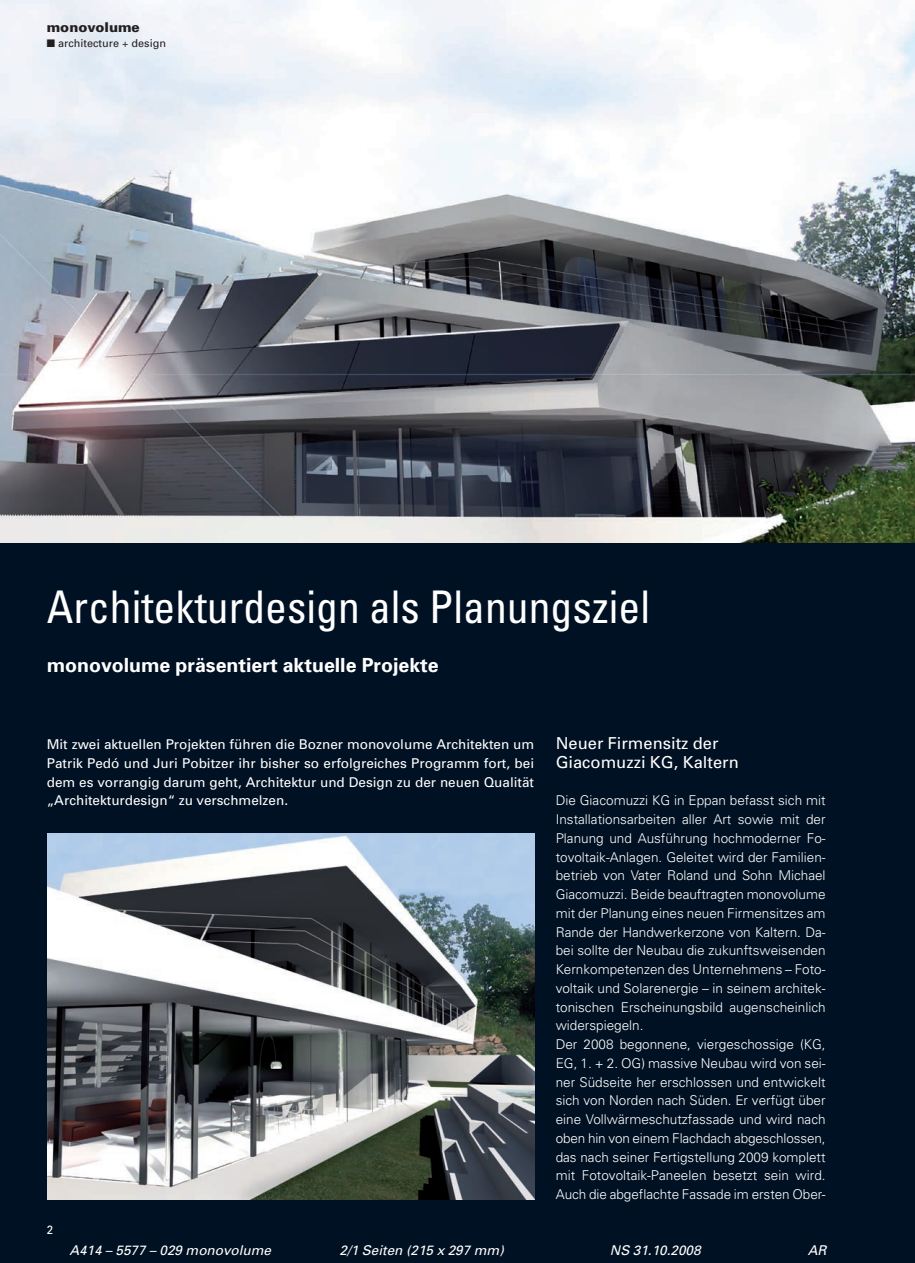
<style>
.page{position:relative;width:915px;height:1263px;background:#fff}
.page>*{position:absolute;margin:0;border:0;box-sizing:border-box;transform-origin:0 0}
.t1{font:condensed 45px "Univers";color:#fff}
.t2{font:700 19.5px "Univers";color:#fff}
.t3{font:16.5px/18.8px "Univers";color:#fff}
.t4{font:300 13.5px/18.8px "Univers";color:#fff}
.t5{font:13.5px/18.8px "Univers";color:#fff;text-align:justify}
.t6{font:italic 13.5px "Univers";color:#fff}
.t7{font:900 13.5px "Univers";color:#231f20}
.t8{font:10.8px "Univers";color:#231f20}
</style>
<div class="page">
<hr style="left:914px;top:0;width:1px;height:1263px;background:#001123">
<div style="left:0;top:0;width:914px;height:1263px;background:#001123"></div>
<img style="left:0;top:0;width:914px;height:543px">
<img style="left:47px;top:833px;width:487px;height:366px">
<p class="t7" style="left:47px;top:19px;width:95px">monovolume</p>
<p class="t8" style="left:47px;top:36px;width:121px">■ architecture + design</p>
<h1 class="t1" style="left:47px;top:578px;width:604px">Architekturdesign als Planungsziel</h1>
<h2 class="t2" style="left:47px;top:653px;width:393px">monovolume präsentiert aktuelle Projekte</h2>
<p class="t5" style="left:47px;top:735px;width:488px">Mit zwei aktuellen Projekten führen die Bozner monovolume Architekten um Patrik Pedó und Juri Pobitzer ihr bisher so erfolgreiches Programm fort, bei dem es vorrangig darum geht, Architektur und Design zu der neuen Qualität „Architekturdesign“ zu verschmelzen.</p>
<p class="t3" style="left:555px;top:734px;width:184px">Neuer Firmensitz der<br>Giacomuzzi KG, Kaltern</p>
<p class="t4" style="left:555px;top:791px;width:271px">Die Giacomuzzi KG in Eppan befasst sich mit Installationsarbeiten aller Art sowie mit der Planung und Ausführung hochmoderner Fo&shy;tovoltaik-Anlagen. Geleitet wird der Familien&shy;betrieb von Vater Roland und Sohn Michael Giacomuzzi. Beide beauftragten monovolume mit der Planung eines neuen Firmensitzes am Rande der Handwerkerzone von Kaltern. Da&shy;bei sollte der Neubau die zukunftsweisenden Kernkompetenzen des Unternehmens – Foto&shy;voltaik und Solarenergie – in seinem architek&shy;tonischen Erscheinungsbild augenscheinlich widerspiegeln.<br>Der 2008 begonnene, viergeschossige (KG, EG, 1. + 2. OG) massive Neubau wird von sei&shy;ner Südseite her erschlossen und entwickelt sich von Norden nach Süden. Er verfügt über eine Vollwärmeschutzfassade und wird nach oben hin von einem Flachdach abgeschlossen, das nach seiner Fertigstellung 2009 komplett mit Fotovoltaik-Paneelen besetzt sein wird.<br>Auch die abgeflachte Fassade im ersten Ober-</p>
<p class="t6" style="left:69px;top:1242px;width:203px">A414 – 5577 – 029 monovolume</p>
<p class="t6" style="left:339px;top:1242px;width:166px">2/1 Seiten (215 x 297 mm)</p>
<p class="t6" style="left:609px;top:1242px;width:92px">NS 31.10.2008</p>
<p class="t6" style="left:807px;top:1242px;width:20px">AR</p>
</div>
